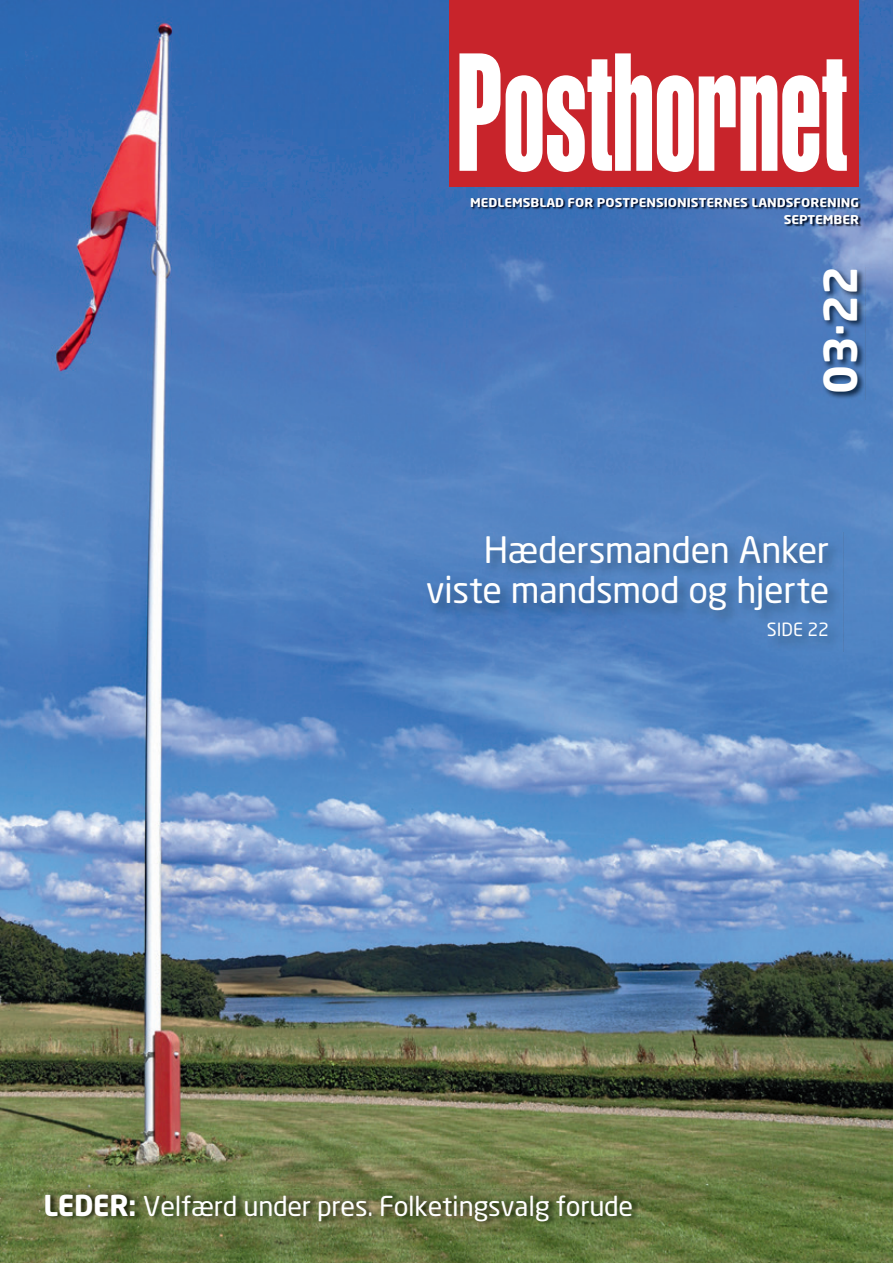
<style>
.page{position:relative;width:893px;height:1263px;background:#fff}
.page>*{position:absolute;margin:0;border:0;box-sizing:border-box;transform-origin:0 0}
.t1{font:164.85px "Helvetica Extra Compressed";letter-spacing:.005em;color:#fff;scale:.75 1}
.t2{font:700 45px "Neo Sans Pro";color:#fff}
.t3{font:36px/40.5px "Neo Sans Pro";letter-spacing:-.015em;color:#fff;text-align:right}
.t4{font:27px "Neo Sans Pro";letter-spacing:-.01em;color:#fff}
.t5{font:18px "Neo Sans Pro";color:#fff}
.t6{font:700 12px/16.8px "Neo Sans Pro";color:#fff;text-align:right;scale:1.1 1}
.s1{font-weight:700;font-size:28.5px}
</style>
<div class="page">
<img style="left:0;top:0;width:893px;height:1263px">
<div style="left:449px;top:0;width:410px;height:186px;background:#c8242b"></div>
<img style="left:821px;top:267px;width:44px;height:132px">
<img style="left:472px;top:198px;width:389px;height:28px">
<img style="left:45px;top:1190px;width:596px;height:36px">
<img style="left:424px;top:533px;width:419px;height:119px">
<h1 class="t1" style="left:457px;top:13px;width:522px">Posthornet</h1>
<p class="t6" style="left:470px;top:194px;width:355px">MEDLEMSBLAD FOR POSTPENSIONISTERNES LANDSFORENING<br>SEPTEMBER</p>
<h2 class="t2" style="left:812px;top:394px;width:130px;rotate:-90deg">03·22</h2>
<h3 class="t3" style="left:426px;top:529px;width:405px">Hædersmanden Anker viste mandsmod og hjerte</h3>
<h3 class="t5" style="left:767px;top:619px;width:64px">SIDE 22</h3>
<h3 class="t4" style="left:43px;top:1190px;width:591px"><span class="s1">LEDER:</span> Velfærd under pres. Folketingsvalg forude</h3>
</div>
